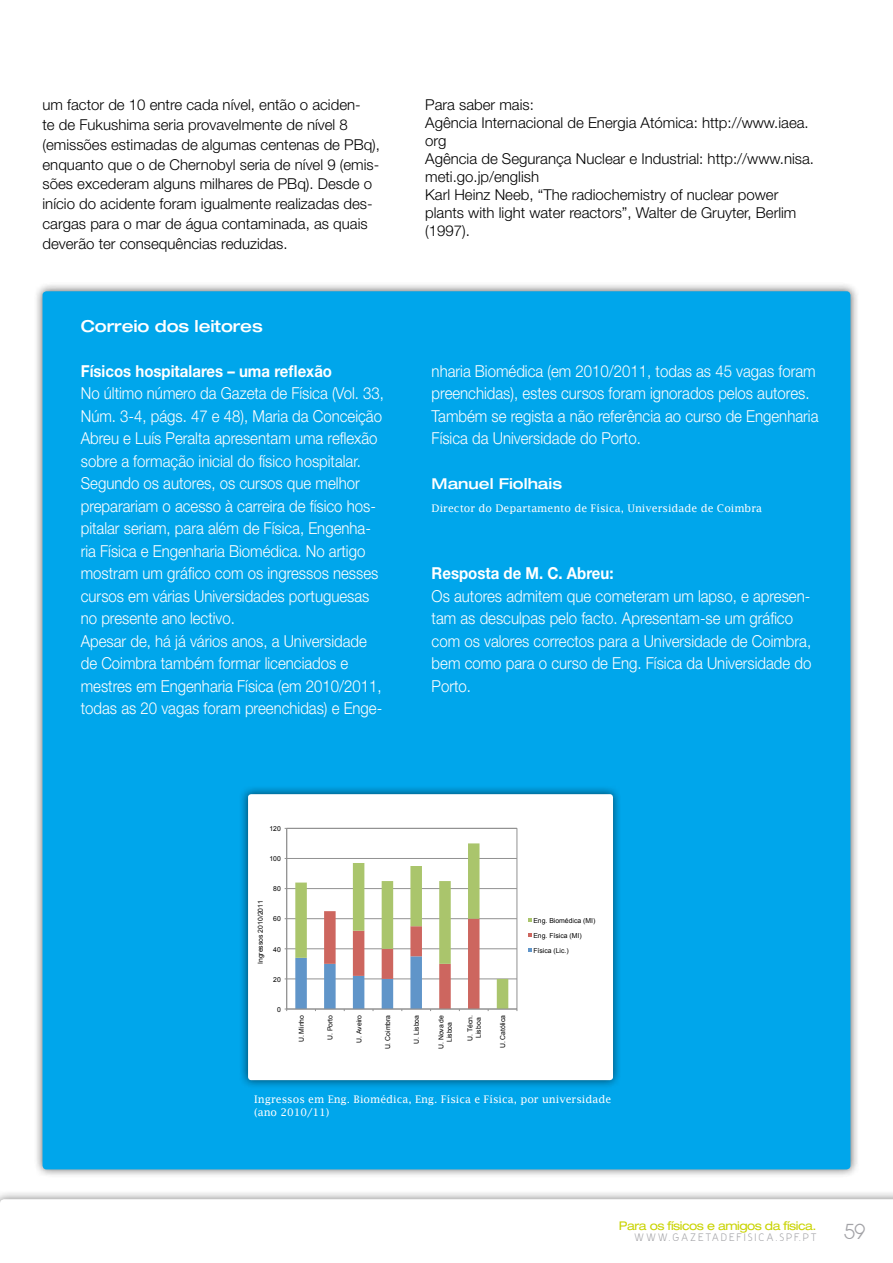
<style>
.page{position:relative;width:893px;height:1263px;background:#fff}
.page>*{position:absolute;margin:0;border:0;box-sizing:border-box;transform-origin:0 0}
.t1{font:18px "Y2 K Neophyte";color:#a3a3a7}
.t2{font:300 16.5px/22.5px "Helvetica Neue";color:#fff;scale:.91 1}
.t3{font:700 16.5px "Helvetica Neue";color:#fff;scale:.91 1}
.t4{font:500 expanded 16.5px "Helvetica Neue LT";letter-spacing:-.01em;color:#fff}
.t5{font:300 15px/20px "Helvetica Neue";color:#000}
.t6{font:500 expanded 15px "Helvetica Neue LT";color:#fff}
.t7{font:expanded 12px "Helvetica Neue LT";letter-spacing:-.04em;color:#c9d300}
.t8{font:10.5px/12.6px "Lucida Fax";color:#fff}
.t9{font:9px "Y2 K Neophyte";letter-spacing:.28em;color:#a3a3a7}
.t10{font:6.9px/8.2px "Arial";color:#000;text-align:center}
</style>
<div class="page">
<div style="left:0;top:1190px;width:893px;height:73px;background:#000;opacity:.45"></div>
<svg style="left:0;top:1199px;width:893px;height:64px"></svg>
<div style="left:33px;top:282px;width:826px;height:896px;background:#000;opacity:.6"></div>
<div style="left:43px;top:291px;width:807px;height:878px;background:#00a6eb;border-radius:4px"></div>
<div style="left:239px;top:785px;width:382px;height:304px;background:#000;opacity:.6"></div>
<div style="left:248px;top:794px;width:365px;height:286px;background:#fff;border-radius:3px"></div>
<svg style="left:284px;top:827px;width:248px;height:184px"></svg>
<p class="t5" style="left:43px;top:94px;width:339px">um factor de 10 entre cada nível, então o aciden-<br>te de Fukushima seria provavelmente de nível 8 (emissões estimadas de algumas centenas de PBq), enquanto que o de Chernobyl seria de nível 9 (emis&shy;sões excederam alguns milhares de PBq). Desde o início do acidente foram igualmente realizadas des&shy;cargas para o mar de água contaminada, as quais deverão ter consequências reduzidas.</p>
<p class="t5" style="left:425px;top:95px;width:390px;line-height:18px">Para saber mais:<br>Agência Internacional de Energia Atómica: http://www.iaea. org<br>Agência de Segurança Nuclear e Industrial: http://www.nisa. meti.go.jp/english<br>Karl Heinz Neeb, “The radiochemistry of nuclear power plants with light water reactors”, Walter de Gruyter, Berlim (1997).</p>
<p class="t4" style="left:81px;top:316px;width:183px">Correio dos leitores</p>
<p class="t3" style="left:81px;top:361px;width:278px">Físicos hospitalares – uma reflexão</p>
<p class="t2" style="left:81px;top:382px;width:335px">No último número da Gazeta de Física (Vol. 33, Núm. 3-4, págs. 47 e 48), Maria da Conceição Abreu e Luís Peralta apresentam uma reflexão sobre a formação inicial do físico hospitalar.<br>Segundo os autores, os cursos que melhor preparariam o acesso à carreira de físico hos&shy;pitalar seriam, para além de Física, Engenha&shy;ria Física e Engenharia Biomédica. No artigo mostram um gráfico com os ingressos nesses cursos em várias Universidades portuguesas no presente ano lectivo.<br>Apesar de, há já vários anos, a Universidade de Coimbra também formar licenciados e mestres em Engenharia Física (em 2010/2011, todas as 20 vagas foram preenchidas) e Enge-</p>
<p class="t10" style="left:269px;top:825px;width:13px">120</p>
<p class="t10" style="left:269px;top:855px;width:13px">100</p>
<p class="t10" style="left:256px;top:964px;width:65px;rotate:-90deg">Ingressos 2010/2011</p>
<p class="t10" style="left:273px;top:885px;width:9px">80</p>
<p class="t10" style="left:273px;top:915px;width:9px">60</p>
<p class="t10" style="left:273px;top:945px;width:9px">40</p>
<p class="t10" style="left:273px;top:975px;width:9px">20</p>
<p class="t10" style="left:277px;top:1005px;width:5px">0</p>
<p class="t2" style="left:432px;top:359px;width:427px">nharia Biomédica (em 2010/2011, todas as 45 vagas foram preenchidas), estes cursos foram ignorados pelos autores.<br>Também se regista a não referência ao curso de Engenharia Física da Universidade do Porto.</p>
<p class="t6" style="left:432px;top:475px;width:132px">Manuel Fiolhais</p>
<p class="t8" style="left:432px;top:502px;width:332px">Director do Departamento de Física, Universidade de Coimbra</p>
<p class="t3" style="left:432px;top:563px;width:201px">Resposta de M. C. Abreu:</p>
<p class="t2" style="left:432px;top:584px;width:419px">Os autores admitem que cometeram um lapso, e apresen&shy;tam as desculpas pelo facto. Apresentam-se um gráfico com os valores correctos para a Universidade de Coimbra, bem como para o curso de Eng. Física da Universidade do Porto.</p>
<p class="t10" style="left:533px;top:913px;width:63px;line-height:14.7px;text-align:left">Eng. Biomédica (MI)<br>Eng. Física (MI)<br>Física (Lic.)</p>
<p class="t10" style="left:297px;top:1042px;width:29px;rotate:-90deg">U. Minho</p>
<p class="t10" style="left:326px;top:1040px;width:27px;rotate:-90deg">U. Porto</p>
<p class="t10" style="left:355px;top:1042px;width:29px;rotate:-90deg">U. Aveiro</p>
<p class="t10" style="left:384px;top:1049px;width:36px;rotate:-90deg">U. Coimbra</p>
<p class="t10" style="left:412px;top:1044px;width:30px;rotate:-90deg">U. Lisboa</p>
<p class="t10" style="left:437px;top:1049px;width:36px;rotate:-90deg">U. Nova de<br>Lisboa</p>
<p class="t10" style="left:466px;top:1040px;width:27px;rotate:-90deg">U. Técn.<br>Lisboa</p>
<p class="t10" style="left:499px;top:1048px;width:35px;rotate:-90deg">U. Católica</p>
<p class="t8" style="left:254px;top:1093px;width:358px">Ingressos em Eng. Biomédica, Eng. Física e Física, por universidade (ano 2010/11)</p>
<p class="t7" style="left:619px;top:1218px;width:199px">Para os físicos e amigos da física.</p>
<p class="t9" style="left:634px;top:1231px;width:183px">WWW.GAZETADEFISICA.SPF.PT</p>
<p class="t1" style="left:844px;top:1219px;width:23px">59</p>
</div>
